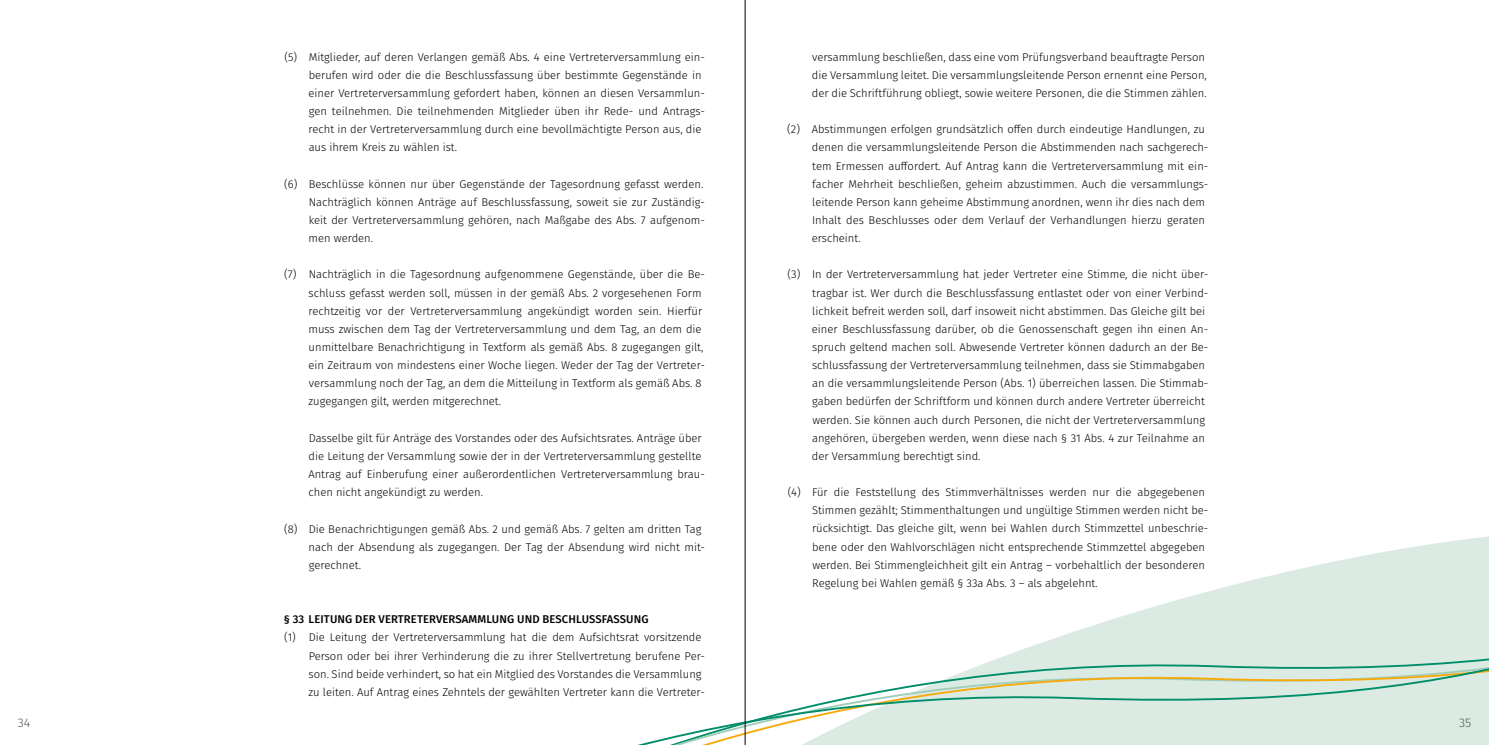
<style>
.page{position:relative;width:1489px;height:745px;background:#fff}
.page>*{position:absolute;margin:0;border:0;box-sizing:border-box;transform-origin:0 0}
.t1{font:300 12.5px "Fira Sans";color:#565655}
.t2{font:300 11.25px/18.1px "Fira Sans";color:#000}
.t3{font:500 11.25px "Fira Sans";letter-spacing:.01em;color:#000}
</style>
<div class="page">
<svg style="left:641px;top:328px;width:847px;height:416px"></svg>
<hr style="left:744px;top:0;width:1px;height:744px;background:#000">
<p class="t2" style="left:308px;top:48px;width:398px;text-indent:-24px">(5) Mitglieder, auf deren Verlangen gemäß Abs. 4 eine Vertreterversammlung ein&shy;berufen wird oder die die Beschlussfassung über bestimmte Gegenstände in einer Vertreterversammlung gefordert haben, können an diesen Versammlun&shy;gen teilnehmen. Die teilnehmenden Mitglieder üben ihr Rede- und Antrags&shy;recht in der Vertreterversammlung durch eine bevollmächtigte Person aus, die aus ihrem Kreis zu wählen ist.</p>
<p class="t2" style="left:308px;top:174px;width:398px;text-indent:-24px">(6) Beschlüsse können nur über Gegenstände der Tagesordnung gefasst werden.<br>Nachträglich können Anträge auf Beschlussfassung, soweit sie zur Zuständig&shy;keit der Vertreterversammlung gehören, nach Maßgabe des Abs. 7 aufgenom&shy;men werden.</p>
<p class="t2" style="left:308px;top:265px;width:398px;text-indent:-24px">(7) Nachträglich in die Tagesordnung aufgenommene Gegenstände, über die Be&shy;schluss gefasst werden soll, müssen in der gemäß Abs. 2 vorgesehenen Form rechtzeitig vor der Vertreterversammlung angekündigt worden sein. Hierfür muss zwischen dem Tag der Vertreterversammlung und dem Tag, an dem die unmittelbare Benachrichtigung in Textform als gemäß Abs. 8 zugegangen gilt, ein Zeitraum von mindestens einer Woche liegen. Weder der Tag der Vertreter&shy;versammlung noch der Tag, an dem die Mitteilung in Textform als gemäß Abs. 8 zugegangen gilt, werden mitgerechnet.</p>
<p class="t2" style="left:308px;top:428px;width:398px">Dasselbe gilt für Anträge des Vorstandes oder des Aufsichtsrates. Anträge über die Leitung der Versammlung sowie der in der Vertreterversammlung gestellte Antrag auf Einberufung einer außerordentlichen Vertreterversammlung brau&shy;chen nicht angekündigt zu werden.</p>
<p class="t2" style="left:308px;top:519px;width:398px;text-indent:-24px">(8) Die Benachrichtigungen gemäß Abs. 2 und gemäß Abs. 7 gelten am dritten Tag nach der Absendung als zugegangen. Der Tag der Absendung wird nicht mit&shy;gerechnet.</p>
<p class="t3" style="left:284px;top:610px;width:366px">§ 33 LEITUNG DER VERTRETERVERSAMMLUNG UND BESCHLUSSFASSUNG</p>
<p class="t2" style="left:308px;top:628px;width:398px;text-indent:-24px">(1) Die Leitung der Vertreterversammlung hat die dem Aufsichtsrat vorsitzende Person oder bei ihrer Verhinderung die zu ihrer Stellvertretung berufene Per&shy;son. Sind beide verhindert, so hat ein Mitglied des Vorstandes die Versammlung zu leiten. Auf Antrag eines Zehntels der gewählten Vertreter kann die Vertreter-</p>
<p class="t2" style="left:812px;top:48px;width:396px">versammlung beschließen, dass eine vom Prüfungsverband beauftragte Person die Versammlung leitet. Die versammlungsleitende Person ernennt eine Person, der die Schriftführung obliegt, sowie weitere Personen, die die Stimmen zählen.</p>
<p class="t2" style="left:812px;top:120px;width:398px;text-indent:-25px">(2) Abstimmungen erfolgen grundsätzlich offen durch eindeutige Handlungen, zu denen die versammlungsleitende Person die Abstimmenden nach sachgerech&shy;tem Ermessen auffordert. Auf Antrag kann die Vertreterversammlung mit ein&shy;facher Mehrheit beschließen, geheim abzustimmen. Auch die versammlungs&shy;leitende Person kann geheime Abstimmung anordnen, wenn ihr dies nach dem Inhalt des Beschlusses oder dem Verlauf der Verhandlungen hierzu geraten erscheint.</p>
<p class="t2" style="left:812px;top:265px;width:398px;text-indent:-24px">(3) In der Vertreterversammlung hat jeder Vertreter eine Stimme, die nicht über&shy;tragbar ist. Wer durch die Beschlussfassung entlastet oder von einer Verbind&shy;lichkeit befreit werden soll, darf insoweit nicht abstimmen. Das Gleiche gilt bei einer Beschlussfassung darüber, ob die Genossenschaft gegen ihn einen An&shy;spruch geltend machen soll. Abwesende Vertreter können dadurch an der Be&shy;schlussfassung der Vertreterversammlung teilnehmen, dass sie Stimmabgaben an die versammlungsleitende Person (Abs. 1) überreichen lassen. Die Stimmab&shy;gaben bedürfen der Schriftform und können durch andere Vertreter überreicht werden. Sie können auch durch Personen, die nicht der Vertreterversammlung angehören, übergeben werden, wenn diese nach § 31 Abs. 4 zur Teilnahme an der Versammlung berechtigt sind.</p>
<p class="t2" style="left:812px;top:483px;width:398px;text-indent:-24px">(4) Für die Feststellung des Stimmverhältnisses werden nur die abgegebenen Stimmen gezählt; Stimmenthaltungen und ungültige Stimmen werden nicht be&shy;rücksichtigt. Das gleiche gilt, wenn bei Wahlen durch Stimmzettel unbeschrie&shy;bene oder den Wahlvorschlägen nicht entsprechende Stimmzettel abgegeben werden. Bei Stimmengleichheit gilt ein Antrag – vorbehaltlich der besonderen Regelung bei Wahlen gemäß § 33a Abs. 3 – als abgelehnt.</p>
<p class="t1" style="left:18px;top:713px;width:14px">34</p>
<p class="t1" style="left:1458px;top:713px;width:14px">35</p>
</div>
